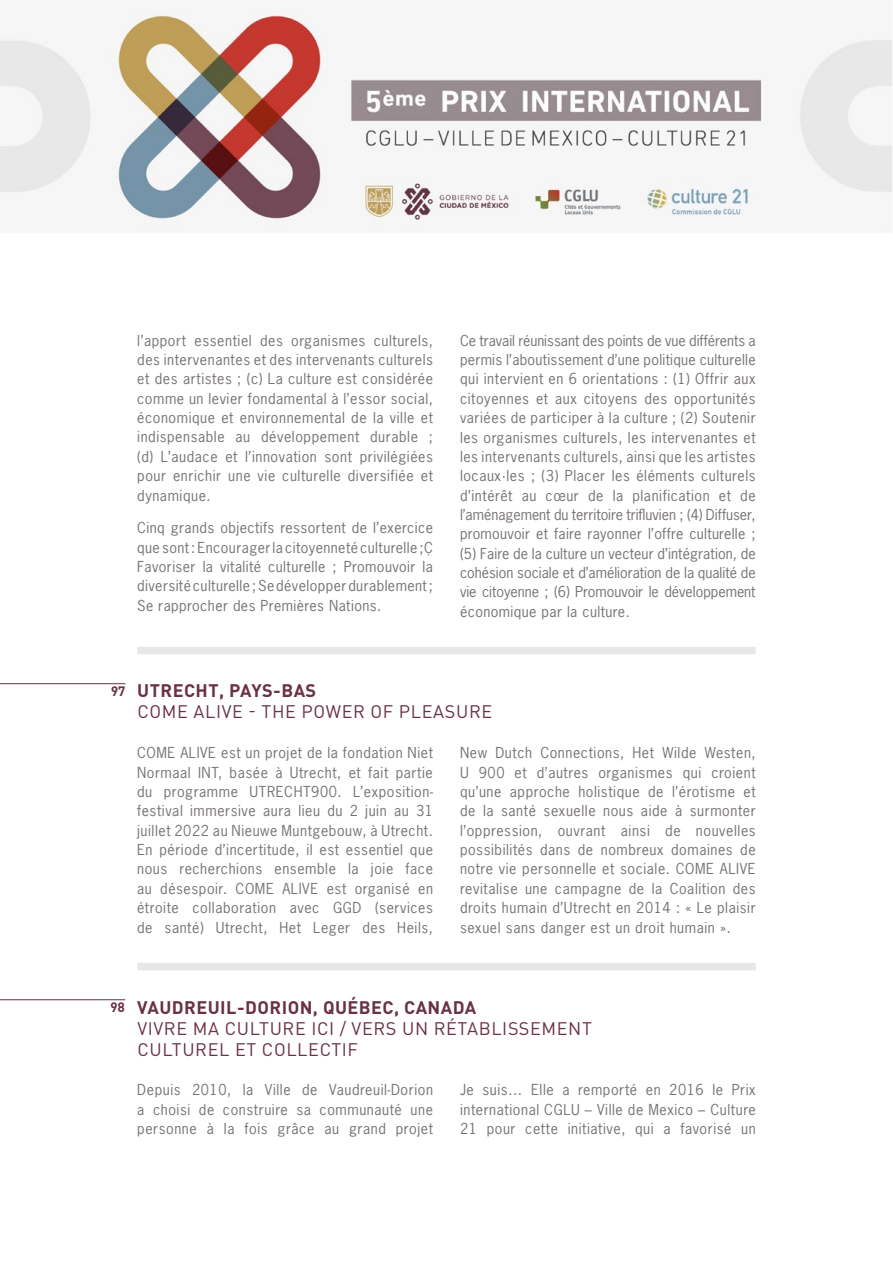
<style>
.page{position:relative;width:893px;height:1263px;background:#fff}
.page>*{position:absolute;margin:0;border:0;box-sizing:border-box;transform-origin:0 0}
.t1{font:18px/21px "DIN Pro";letter-spacing:.035em;color:#6a3045}
.t2{font:700 18px "DIN Pro";letter-spacing:.025em;color:#6a3045}
.t3{font:14.25px/19.4px "News Gothic Std";letter-spacing:.04em;color:#777277;text-align:justify}
.t4{font:700 13.5px "DIN Pro";color:#6a3045}
</style>
<div class="page">
<img style="left:0;top:11px;width:892px;height:221px">
<div style="left:137px;top:647px;width:619px;height:7px;background:#e6e7e8"></div>
<div style="left:137px;top:963px;width:619px;height:7px;background:#e6e7e8"></div>
<hr style="left:0;top:683px;width:125px;height:1px;background:#6a3045">
<hr style="left:0;top:999px;width:125px;height:1px;background:#6a3045">
<p class="t3" style="left:137px;top:331px;width:297px">l’apport essentiel des organismes culturels, des intervenantes et des intervenants culturels et des artistes ; (c) La culture est considérée comme un levier fondamental à l’essor social, économique et environnemental de la ville et indispensable au développement durable ; (d) L’audace et l’innovation sont privilégiées pour enrichir une vie culturelle diversifiée et dynamique.</p>
<p class="t3" style="left:137px;top:518px;width:297px">Cinq grands objectifs ressortent de l’exercice que sont : Encourager la citoyenneté culturelle ;Ç Favoriser la vitalité culturelle ; Promouvoir la diversité culturelle ; Se développer durablement ; Se rapprocher des Premières Nations.</p>
<p class="t3" style="left:460px;top:331px;width:297px">Ce travail réunissant des points de vue différents a permis l’aboutissement d’une politique culturelle qui intervient en 6 orientations : (1) Offrir aux citoyennes et aux citoyens des opportunités variées de participer à la culture ; (2) Soutenir les organismes culturels, les intervenantes et les intervenants culturels, ainsi que les artistes locaux·les ; (3) Placer les éléments culturels d’intérêt au cœur de la planification et de l’aménagement du territoire trifluvien ; (4) Diffuser, promouvoir et faire rayonner l’offre culturelle ; (5) Faire de la culture un vecteur d’intégration, de cohésion sociale et d’amélioration de la qualité de vie citoyenne ; (6) Promouvoir le développement économique par la culture.</p>
<p class="t4" style="left:111px;top:682px;width:16px">97</p>
<p class="t2" style="left:137px;top:678px;width:180px">UTRECHT, PAYS-BAS</p>
<p class="t1" style="left:137px;top:700px;width:356px">COME ALIVE - THE POWER OF PLEASURE</p>
<p class="t3" style="left:137px;top:743px;width:297px">COME ALIVE est un projet de la fondation Niet Normaal INT, basée à Utrecht, et fait partie du programme UTRECHT900. L’exposition&shy;festival immersive aura lieu du 2 juin au 31 juillet 2022 au Nieuwe Muntgebouw, à Utrecht.<br>En période d’incertitude, il est essentiel que nous recherchions ensemble la joie face au désespoir. COME ALIVE est organisé en étroite collaboration avec GGD (services de santé) Utrecht, Het Leger des Heils,</p>
<p class="t3" style="left:460px;top:743px;width:297px">New Dutch Connections, Het Wilde Westen, U 900 et d’autres organismes qui croient qu’une approche holistique de l’érotisme et de la santé sexuelle nous aide à surmonter l’oppression, ouvrant ainsi de nouvelles possibilités dans de nombreux domaines de notre vie personnelle et sociale. COME ALIVE revitalise une campagne de la Coalition des droits humain d’Utrecht en 2014 : « Le plaisir sexuel sans danger est un droit humain ».</p>
<p class="t4" style="left:111px;top:998px;width:16px">98</p>
<p class="t2" style="left:137px;top:995px;width:341px">VAUDREUIL-DORION, QUÉBEC, CANADA</p>
<p class="t1" style="left:137px;top:1017px;width:456px">VIVRE MA CULTURE ICI / VERS UN RÉTABLISSEMENT<br>CULTUREL ET COLLECTIF</p>
<p class="t3" style="left:137px;top:1080px;width:297px">Depuis 2010, la Ville de Vaudreuil-Dorion a choisi de construire sa communauté une personne à la fois grâce au grand projet</p>
<p class="t3" style="left:460px;top:1080px;width:297px">Je suis… Elle a remporté en 2016 le Prix international CGLU – Ville de Mexico – Culture 21 pour cette initiative, qui a favorisé un</p>
</div>
